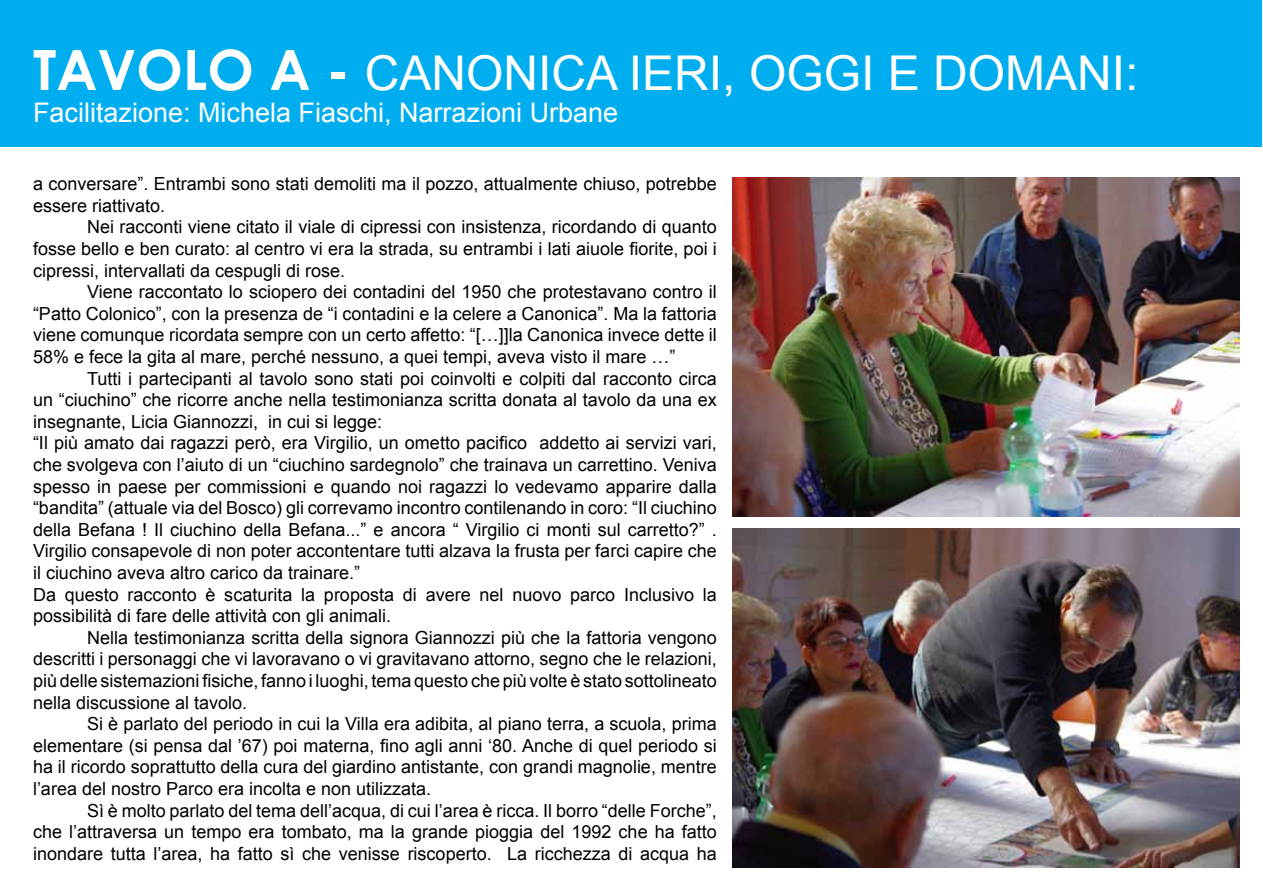
<style>
.page{position:relative;width:1263px;height:893px;background:#fff}
.page>*{position:absolute;margin:0;border:0;box-sizing:border-box;transform-origin:0 0}
.t1{font:48px "Arial";color:#fff}
.t2{font:27px "Arial";color:#fff}
.t3{font:18px/21.6px "Arial";color:#000}
.s1{font-family:"Century Gothic";font-weight:700;font-size:55.5px}
</style>
<div class="page">
<div style="left:1px;top:1px;width:1261px;height:146px;background:#00aeef"></div>
<img style="left:732px;top:177px;width:507px;height:339px">
<img style="left:732px;top:528px;width:507px;height:339px">
<h1 class="t1" style="left:33px;top:42px;width:1107px"><span class="s1">TAVOLO A -</span> CANONICA IERI, OGGI E DOMANI:</h1>
<h2 class="t2" style="left:33px;top:95px;width:587px">Facilitazione: Michela Fiaschi, Narrazioni U rbane</h2>
<p class="t3" style="left:33px;top:173px;width:685px">a conversare”. Entrambi sono stati demoliti ma il pozzo, attualmente chiuso, potrebbe essere riattivato.</p>
<p class="t3" style="left:33px;top:216px;width:685px;text-align:justify;text-indent:54px">Nei racconti viene citato il viale di cipressi con insistenza, ricordando di quanto fosse bello e ben curato: al centro vi era la strada, su entrambi i lati aiuole fiorite, poi i cipressi, intervallati da cespugli di rose.</p>
<p class="t3" style="left:33px;top:281px;width:685px;text-align:justify;text-indent:54px">Viene raccontato lo sciopero dei contadini del 1950 che protestavano contro il “Patto Colonico”, con la presenza de “i contadini e la celere a Canonica”. Ma la fattoria viene comunque ricordata sempre con un certo affetto: “[…]]la Canonica invece dette il 58% e fece la gita al mare, perché nessuno, a quei tempi, aveva visto il mare …”</p>
<p class="t3" style="left:33px;top:368px;width:685px;text-indent:54px">Tutti i partecipanti al tavolo sono stati poi coinvolti e colpiti dal racconto circa un “ciuchino” che ricorre anche nella testimonianza scritta donata al tavolo da una ex insegnante, Licia Giannozzi, in cui si legge:<br>“Il più amato dai ragazzi però, era Virgilio, un ometto pacifico addetto ai servizi vari, che svolgeva con l’aiuto di un “ciuchino sardegnolo” che trainava un carrettino. Veniva spesso in paese per commissioni e quando noi ragazzi lo vedevamo apparire dalla “bandita” (attuale via del Bosco) gli correvamo incontro contilenando in coro: “Il ciuchino della Befana ! Il ciuchino della Befana...” e ancora “ Virgilio ci monti sul carretto?” .<br>Virgilio consapevole di non poter accontentare tutti alzava la frusta per farci capire che il ciuchino aveva altro carico da trainare.”<br>Da questo racconto è scaturita la proposta di avere nel nuovo parco Inclusivo la possibilità di fare delle attività con gli animali.</p>
<p class="t3" style="left:33px;top:627px;width:685px;text-indent:54px">Nella testimonianza scritta della signora Giannozzi più che la fattoria vengono descritti i personaggi che vi lavoravano o vi gravitavano attorno, segno che le relazioni, più delle sistemazioni fisiche, fanno i luoghi, tema questo che più volte è stato sottolineato nella discussione al tavolo.<br>S</p>
<p class="t3" style="left:33px;top:713px;width:685px;text-indent:66px">i è parlato del periodo in cui la Villa era adibita, al piano terra, a scuola, prima elementare (si pensa dal ’67) poi materna, fino agli anni ‘80. Anche di quel periodo si ha il ricordo soprattutto della cura del giardino antistante, con grandi magnolie, mentre l’area del nostro Parco era incolta e non utilizzata.<br>S</p>
<p class="t3" style="left:33px;top:800px;width:685px;text-align:justify;text-indent:66px">ì è molto parlato del tema dell’acqua, di cui l’area è ricca. Il borro “delle Forche”, che l’attraversa un tempo era tombato, ma la grande pioggia del 1992 che ha fatto inondare tutta l’area, ha fatto sì che venisse riscoperto. La ricchezza di acqua ha</p>
</div>
